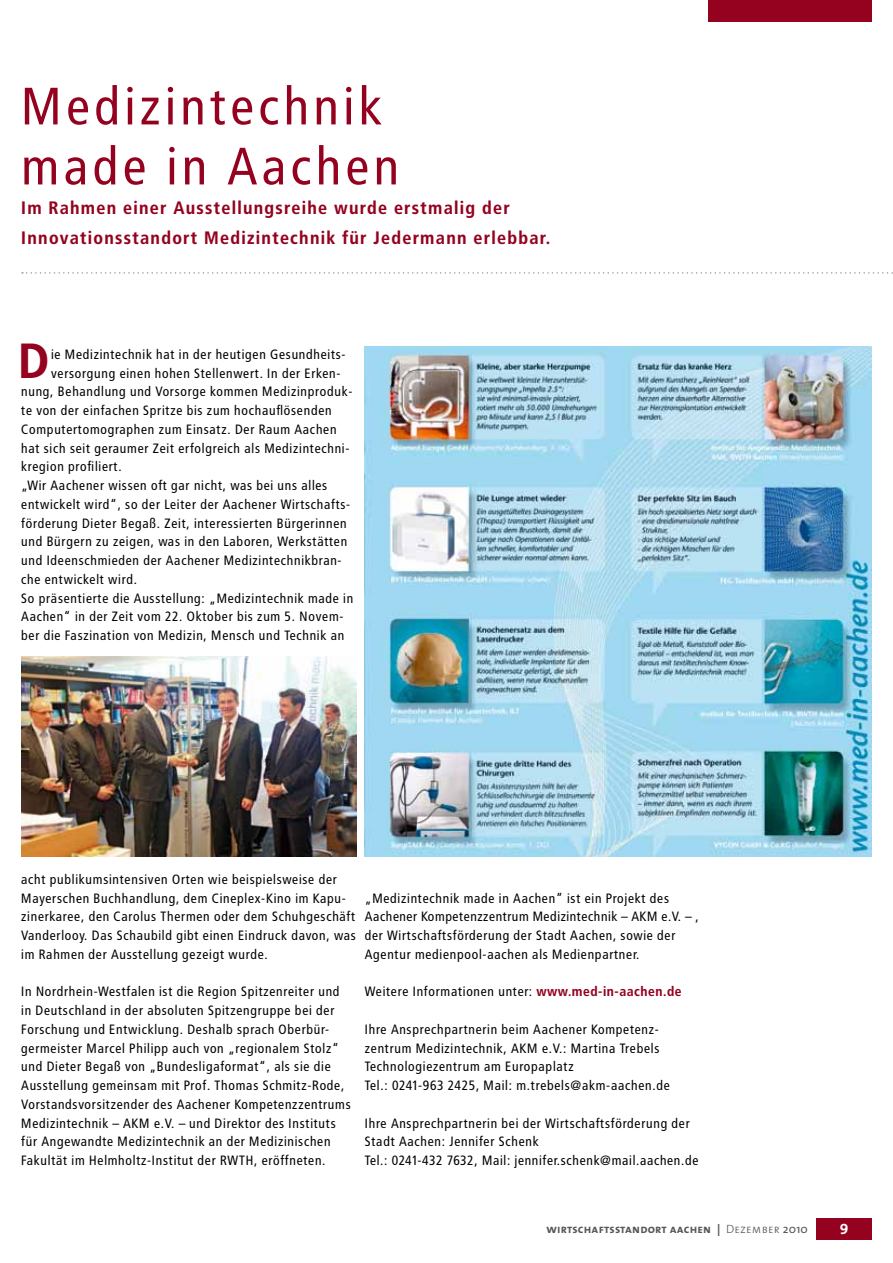
<style>
.page{position:relative;width:893px;height:1263px;background:#fff}
.page>*{position:absolute;margin:0;border:0;box-sizing:border-box;transform-origin:0 0}
.t1{font:52.5px/60px "Transit";letter-spacing:.05em;color:#94021f}
.t2{font:700 49.35px "Transit";color:#94021f}
.t3{font:700 18px/30px "Transit";letter-spacing:.05em;color:#94021f}
.t4{font:15px "The Mix Bold Caps";color:#fff}
.t5{font:13.5px/18.8px "Transit";letter-spacing:.02em;color:#000}
.t6{font:12px "The Mix Bold Caps";letter-spacing:.015em;color:#565655}
.s1{font-weight:700;color:#94021f}
.s2{font-family:"The Mix Light Caps"}
.s3{font-family:"The Mix"}
</style>
<div class="page">
<div style="left:816px;top:1218px;width:56px;height:21px;background:#94021f"></div>
<svg style="left:22px;top:272px;width:871px;height:2px"></svg>
<div style="left:708px;top:0;width:164px;height:21px;background:#94021f"></div>
<img style="left:365px;top:347px;width:507px;height:509px">
<img style="left:21px;top:657px;width:335px;height:199px">
<h1 class="t1" style="left:21px;top:77px;width:381px">Medizintechnik made in Aachen</h1>
<h3 class="t3" style="left:21px;top:193px;width:531px">Im Rahmen einer Ausstellungsreihe wurde erstmalig der<br>Innovationsstandort Medizintechnik für Jedermann erlebbar.</h3>
<h2 class="t2" style="left:18px;top:331px;width:34px">D</h2>
<p class="t5" style="left:51px;top:345px;width:297px">ie Medizintechnik hat in der heutigen Gesundheits-</p>
<p class="t5" style="left:51px;top:364px;width:291px">versorgung einen hohen Stellenwert. In der Erken-</p>
<p class="t5" style="left:21px;top:382px;width:333px">nung, Behandlung und Vorsorge kommen Medizinproduk-</p>
<p class="t5" style="left:21px;top:401px;width:312px">te von der einfachen Spritze bis zum hochauflösenden</p>
<p class="t5" style="left:21px;top:420px;width:317px">Computertomographen zum Einsatz. Der Raum Aachen</p>
<p class="t5" style="left:21px;top:439px;width:330px">hat sich seit geraumer Zeit erfolgreich als Medizintechni-</p>
<p class="t5" style="left:21px;top:457px;width:102px">kregion profiliert.</p>
<p class="t5" style="left:21px;top:476px;width:308px">„Wir Aachener wissen oft gar nicht, was bei uns alles</p>
<p class="t5" style="left:21px;top:495px;width:331px">entwickelt wird“, so der Leiter der Aachener Wirtschafts-</p>
<p class="t5" style="left:21px;top:514px;width:327px">förderung Dieter Begaß. Zeit, interessierten Bürgerinnen</p>
<p class="t5" style="left:21px;top:532px;width:328px">und Bürgern zu zeigen, was in den Laboren, Werkstätten</p>
<p class="t5" style="left:21px;top:551px;width:322px">und Ideenschmieden der Aachener Medizintechnikbran-</p>
<p class="t5" style="left:21px;top:570px;width:118px">che entwickelt wird.</p>
<p class="t5" style="left:21px;top:589px;width:334px">So präsentierte die Ausstellung: „Medizintechnik made in</p>
<p class="t5" style="left:21px;top:607px;width:324px">Aachen“ in der Zeit vom 22. Oktober bis zum 5. Novem-</p>
<p class="t5" style="left:21px;top:626px;width:325px">ber die Faszination von Medizin, Mensch und Technik an</p>
<p class="t5" style="left:21px;top:870px;width:336px">acht publikumsintensiven Orten wie beispielsweise der Mayerschen Buchhandlung, dem Cineplex-Kino im Kapu&shy;zinerkaree, den Carolus Thermen oder dem Schuhgeschäft Vanderlooy. Das Schaubild gibt einen Eindruck davon, was im Rahmen der Ausstellung gezeigt wurde.</p>
<p class="t5" style="left:21px;top:982px;width:331px">In Nordrhein-Westfalen ist die Region Spitzenreiter und in Deutschland in der absoluten Spitzengruppe bei der Forschung und Entwicklung. Deshalb sprach Oberbür&shy;germeister Marcel Philipp auch von „regionalem Stolz“ und Dieter Begaß von „Bundesligaformat“, als sie die Ausstellung gemeinsam mit Prof. Thomas Schmitz-Rode, Vorstandsvorsitzender des Aachener Kompetenzzentrums Medizintechnik – AKM e.V. – und Direktor des Instituts für Angewandte Medizintechnik an der Medizinischen Fakultät im Helmholtz-Institut der RWTH, eröffneten.</p>
<p class="t5" style="left:365px;top:889px;width:336px">„Medizintechnik made in Aachen” ist ein Projekt des Aachener Kompetenzzentrum Medizintechnik – AKM e.V. – , der Wirtschaftsförderung der Stadt Aachen, sowie der Agentur medienpool-aachen als Medienpartner.</p>
<p class="t5" style="left:365px;top:982px;width:319px">Weitere Informationen unter: <span class="s1">www.med-in-aachen.de</span></p>
<p class="t5" style="left:365px;top:1020px;width:307px">Ihre Ansprechpartnerin beim Aachener Kompetenz&shy;zentrum Medizintechnik, AKM e.V.: Martina Trebels Technologiezentrum am Europaplatz<br>Tel.: 0241-963 2425, Mail: m.trebels@akm-aachen.de</p>
<p class="t5" style="left:365px;top:1114px;width:336px">Ihre Ansprechpartnerin bei der Wirtschaftsförderung der<br>Stadt Aachen: Jennifer Schenk<br>Tel.: 0241-432 7632, Mail: jennifer.schenk@mail.aachen.de</p>
<p class="t6" style="left:546px;top:1219px;width:263px">wirtschaftsstandort aachen | <span class="s2">Dezember</span> <span class="s3">2010</span></p>
<p class="t4" style="left:840px;top:1217px;width:10px">9</p>
</div>
